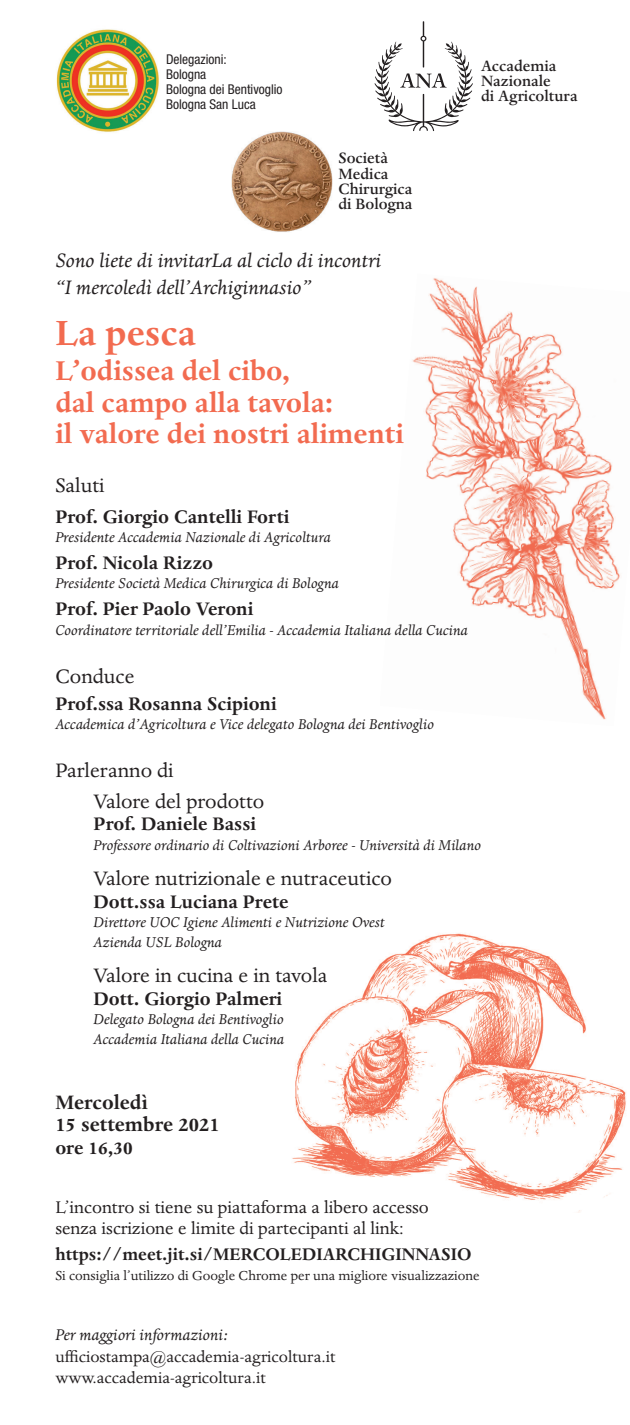
<style>
.page{position:relative;width:630px;height:1425px;background:#fff}
.page>*{position:absolute;margin:0;border:0;box-sizing:border-box;transform-origin:0 0}
.t1{font:700 40.5px "Dante";color:#f26b50}
.t2{font:700 31.5px "Dante";color:#f26b50}
.t3{font:22.5px "Dante";color:#231f20}
.t4{font:italic 22.5px "Dante";color:#231f20}
.t5{font:700 22.5px "Dante";color:#231f20}
.t6{font:700 21px "Dante";color:#231f20}
.t7{font:19.5px/21px "Dante";color:#231f20}
.t8{font:700 19.5px "Dante";color:#231f20}
.t9{font:18px "Dante";color:#231f20}
.t10{font:italic 18px "Dante";color:#231f20}
.t11{font:500 17.25px "Dante";color:#231f20}
.t12{font:italic 16.5px "Dante";color:#231f20}
.t13{font:15px "Dante";color:#231f20}
.t14{font:condensed 13.5px "Helvetica Neue";color:#231f20}
</style>
<div class="page">
<img style="left:292px;top:933px;width:334px;height:279px">
<img style="left:412px;top:278px;width:209px;height:442px">
<img style="left:56px;top:29px;width:103px;height:103px">
<svg style="left:374px;top:21px;width:98px;height:110px"></svg>
<img style="left:232px;top:131px;width:100px;height:101px">
<p class="t14" style="left:166px;top:51px;width:62px">Delegazioni:</p>
<p class="t14" style="left:166px;top:66px;width:42px">Bologna</p>
<p class="t14" style="left:166px;top:81px;width:118px">Bologna dei Bentivoglio</p>
<p class="t14" style="left:166px;top:96px;width:91px">Bologna San Luca</p>
<p class="t11" style="left:338px;top:149px;width:51px">Società</p>
<p class="t11" style="left:338px;top:164px;width:51px">Medica</p>
<p class="t11" style="left:338px;top:179px;width:75px">Chirurgica</p>
<p class="t11" style="left:338px;top:195px;width:75px">di Bologna</p>
<p class="t11" style="left:480px;top:56px;width:77px">Accademia</p>
<p class="t11" style="left:480px;top:72px;width:71px">Nazionale</p>
<p class="t11" style="left:480px;top:87px;width:98px">di Agricoltura</p>
<p class="t4" style="left:55px;top:248px;width:327px">Sono liete di invitarLa al ciclo di incontri</p>
<p class="t4" style="left:55px;top:275px;width:257px">“I mercoledì dell’Archiginnasio”</p>
<p class="t1" style="left:55px;top:310px;width:142px">La pesca</p>
<p class="t2" style="left:55px;top:354px;width:236px">L’odissea del cibo,</p>
<p class="t2" style="left:55px;top:385px;width:279px">dal campo alla tavola:</p>
<p class="t2" style="left:55px;top:417px;width:350px">il valore dei nostri alimenti</p>
<p class="t3" style="left:55px;top:473px;width:51px">Saluti</p>
<p class="t6" style="left:55px;top:505px;width:235px">Prof. Giorgio Cantelli Forti</p>
<p class="t12" style="left:55px;top:528px;width:277px">Presidente Accademia Nazionale di Agricoltura</p>
<p class="t6" style="left:55px;top:551px;width:159px">Prof. Nicola Rizzo</p>
<p class="t12" style="left:55px;top:574px;width:285px">Presidente Società Medica Chirurgica di Bologna</p>
<p class="t6" style="left:55px;top:597px;width:199px">Prof. Pier Paolo Veroni</p>
<p class="t12" style="left:55px;top:621px;width:414px">Coordinatore territoriale dell’Emilia - Accademia Italiana della Cucina</p>
<p class="t3" style="left:55px;top:664px;width:81px">Conduce</p>
<p class="t6" style="left:55px;top:692px;width:223px">Prof.ssa Rosanna Scipioni</p>
<p class="t12" style="left:55px;top:715px;width:380px">Accademica d’Agricoltura e Vice delegato Bologna dei Bentivoglio</p>
<p class="t3" style="left:55px;top:757px;width:120px">Parleranno di</p>
<p class="t3" style="left:94px;top:789px;width:172px">Valore del prodotto</p>
<p class="t6" style="left:94px;top:812px;width:164px">Prof. Daniele Bassi</p>
<p class="t12" style="left:94px;top:836px;width:389px">Professore ordinario di Coltivazioni Arboree - Università di Milano</p>
<p class="t3" style="left:94px;top:866px;width:300px">Valore nutrizionale e nutraceutico</p>
<p class="t6" style="left:94px;top:890px;width:196px">Dott.ssa Luciana Prete</p>
<p class="t12" style="left:94px;top:913px;width:292px">Direttore UOC Igiene Alimenti e Nutrizione Ovest</p>
<p class="t12" style="left:94px;top:933px;width:130px">Azienda USL Bologna</p>
<p class="t3" style="left:94px;top:963px;width:235px">Valore in cucina e in tavola</p>
<p class="t6" style="left:94px;top:987px;width:190px">Dott. Giorgio Palmeri</p>
<p class="t12" style="left:94px;top:1010px;width:191px">Delegato Bologna dei Bentivoglio</p>
<p class="t12" style="left:94px;top:1030px;width:192px">Accademia Italiana della Cucina</p>
<p class="t5" style="left:55px;top:1090px;width:94px">Mercoledì</p>
<p class="t5" style="left:55px;top:1112px;width:166px">15 settembre 2021</p>
<p class="t6" style="left:55px;top:1136px;width:79px">ore 16,30</p>
<p class="t7" style="left:55px;top:1197px;width:374px">L’incontro si tiene su piattaforma a libero accesso senza iscrizione e limite di partecipanti al link:</p>
<p class="t8" style="left:55px;top:1243px;width:417px">https://meet.jit.si/MERCOLEDIARCHIGINNASIO</p>
<p class="t13" style="left:55px;top:1267px;width:425px">Si consiglia l’utilizzo di Google Chrome per una migliore visualizzazione</p>
<p class="t10" style="left:55px;top:1324px;width:174px">Per maggiori informazioni:</p>
<p class="t9" style="left:55px;top:1346px;width:282px">ufficiostampa@accademia-agricoltura.it</p>
<p class="t9" style="left:55px;top:1368px;width:212px">www.accademia-agricoltura.it</p>
</div>
